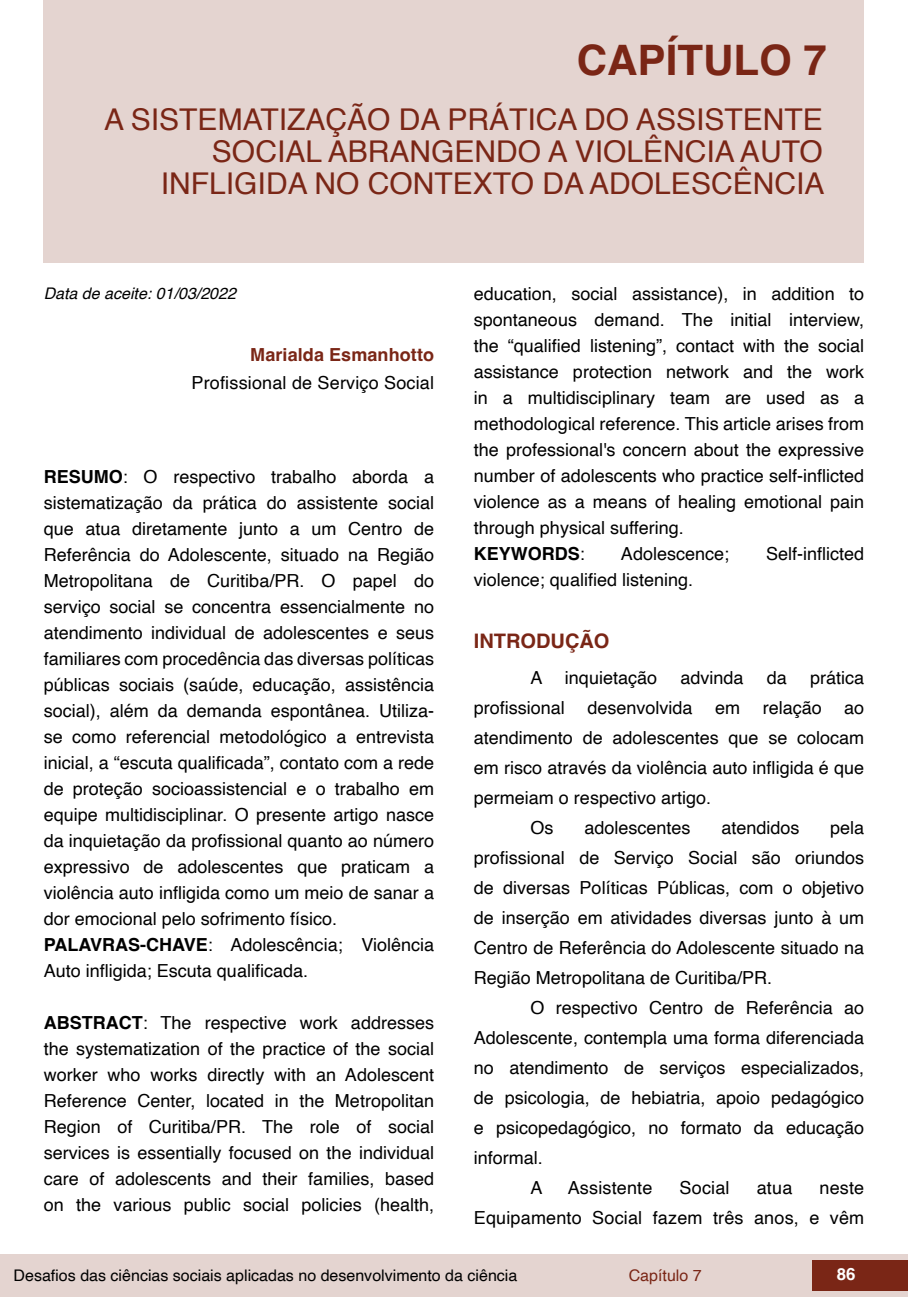
<style>
.page{position:relative;width:908px;height:1304px;background:#fff}
.page>*{position:absolute;margin:0;border:0;box-sizing:border-box;transform-origin:0 0}
.t1{font:700 42px "Helvetica";color:#7a2616}
.t2{font:30px/32px "Helvetica";color:#7a2616;text-align:right}
.t3{font:700 20px "Helvetica";color:#7a2616}
.t4{font:18px/26px "Helvetica";color:#000}
.t5{font:700 18px "Helvetica";letter-spacing:.005em;color:#7a2616}
.t6{font:700 16.8px "Helvetica";color:#fff}
.t7{font:16px "Helvetica";color:#000}
.t8{font:italic 16px "Helvetica";color:#000}
.t9{font:16px "Helvetica";color:#7a2616}
.s1{font-weight:700}
</style>
<div class="page">
<div style="left:0;top:1254px;width:906px;height:43px;background:#e4d4d0"></div>
<div style="left:812px;top:1261px;width:95px;height:30px;background:#7a2616"></div>
<div style="left:44px;top:0;width:819px;height:263px;background:#e4d4d0"></div>
<h1 class="t1" style="left:576px;top:35px;width:251px">CAPÍTULO 7</h1>
<h2 class="t2" style="left:104px;top:104px;width:721px">A SISTEMATIZAÇÃO DA PRÁTICA DO ASSISTENTE<br>SOCIAL ABRANGENDO A VIOLÊNCIA AUTO<br>INFLIGIDA NO CONTEXTO DA ADOLESCÊNCIA</h2>
<p class="t8" style="left:44px;top:280px;width:194px">Data de aceite: 01/03/2022</p>
<p class="t5" style="left:250px;top:344px;width:185px">Marialda Esmanhotto</p>
<p class="t4" style="left:191px;top:370px;width:244px">Profissional de Serviço Social</p>
<p class="t4" style="left:44px;top:464px;width:392px"><span class="s1">RESUMO</span>: O respectivo trabalho aborda a sistematização da prática do assistente social que atua diretamente junto a um Centro de Referência do Adolescente, situado na Região Metropolitana de Curitiba/PR. O papel do serviço social se concentra essencialmente no atendimento individual de adolescentes e seus familiares com procedência das diversas políticas públicas sociais (saúde, educação, assistência social), além da demanda espontânea. Utiliza&shy;se como referencial metodológico a entrevista inicial, a “escuta qualificada”, contato com a rede de proteção socioassistencial e o trabalho em equipe multidisciplinar. O presente artigo nasce da inquietação da profissional quanto ao número expressivo de adolescentes que praticam a violência auto infligida como um meio de sanar a dor emocional pelo sofrimento físico.<br><span class="s1">PALAVRAS-CHAVE</span>: Adolescência; Violência Auto infligida; Escuta qualificada.</p>
<p class="t4" style="left:44px;top:1010px;width:392px;text-align:justify"><span class="s1">ABSTRACT</span>: The respective work addresses the systematization of the practice of the social worker who works directly with an Adolescent Reference Center, located in the Metropolitan Region of Curitiba/PR. The role of social services is essentially focused on the individual care of adolescents and their families, based on the various public social policies (health,</p>
<p class="t4" style="left:473px;top:281px;width:392px">education, social assistance), in addition to spontaneous demand. The initial interview, the “qualified listening”, contact with the social assistance protection network and the work in a multidisciplinary team are used as a methodological reference. This article arises from the professional's concern about the expressive number of adolescents who practice self-inflicted violence as a means of healing emotional pain through physical suffering.<br><span class="s1">KEYWORDS</span>:</p>
<p class="t4" style="left:620px;top:541px;width:110px">Adolescence;</p>
<p class="t4" style="left:765px;top:541px;width:100px">Self-inflicted</p>
<p class="t4" style="left:473px;top:567px;width:221px">violence; qualified listening.</p>
<p class="t3" style="left:473px;top:629px;width:137px">INTRODUÇÃO</p>
<p class="t4" style="left:530px;top:665px;width:128px">A inquietação</p>
<p class="t4" style="left:680px;top:665px;width:65px">advinda</p>
<p class="t4" style="left:766px;top:665px;width:22px">da</p>
<p class="t4" style="left:809px;top:665px;width:56px">prática</p>
<p class="t4" style="left:473px;top:695px;width:392px">profissional desenvolvida em relação ao</p>
<p class="t4" style="left:473px;top:725px;width:392px">atendimento de adolescentes que se colocam</p>
<p class="t4" style="left:473px;top:755px;width:392px">em risco através da violência auto infligida é que</p>
<p class="t4" style="left:473px;top:785px;width:239px">permeiam o respectivo artigo.</p>
<p class="t4" style="left:530px;top:815px;width:25px">Os</p>
<p class="t4" style="left:584px;top:815px;width:108px">adolescentes</p>
<p class="t4" style="left:721px;top:815px;width:80px">atendidos</p>
<p class="t4" style="left:473px;top:813px;width:392px;line-height:30px;text-align:justify;text-indent:356px">pela profissional de Serviço Social são oriundos de diversas Políticas Públicas, com o objetivo de inserção em atividades diversas junto à um Centro de Referência do Adolescente situado na Região Metropolitana de Curitiba/PR.</p>
<p class="t4" style="left:530px;top:995px;width:335px">O respectivo Centro de Referência ao</p>
<p class="t4" style="left:473px;top:1025px;width:392px">Adolescente, contempla uma forma diferenciada</p>
<p class="t4" style="left:473px;top:1055px;width:392px">no atendimento de serviços especializados,</p>
<p class="t4" style="left:473px;top:1085px;width:392px">de psicologia, de hebiatria, apoio pedagógico</p>
<p class="t4" style="left:473px;top:1115px;width:392px">e psicopedagógico, no formato da educação</p>
<p class="t4" style="left:473px;top:1145px;width:71px">informal.</p>
<p class="t4" style="left:530px;top:1175px;width:14px">A</p>
<p class="t4" style="left:567px;top:1175px;width:86px">Assistente</p>
<p class="t4" style="left:679px;top:1175px;width:51px">Social</p>
<p class="t4" style="left:756px;top:1175px;width:37px">atua</p>
<p class="t4" style="left:473px;top:1173px;width:392px;line-height:30px;text-align:right">neste<br>Equipamento Social fazem três anos, e vêm</p>
<p class="t7" style="left:14px;top:1263px;width:505px">Desafios das ciências sociais aplicadas no desenvolvimento da ciência</p>
<p class="t9" style="left:628px;top:1263px;width:74px">Capítulo 7</p>
<p class="t6" style="left:836px;top:1264px;width:20px">86</p>
</div>
